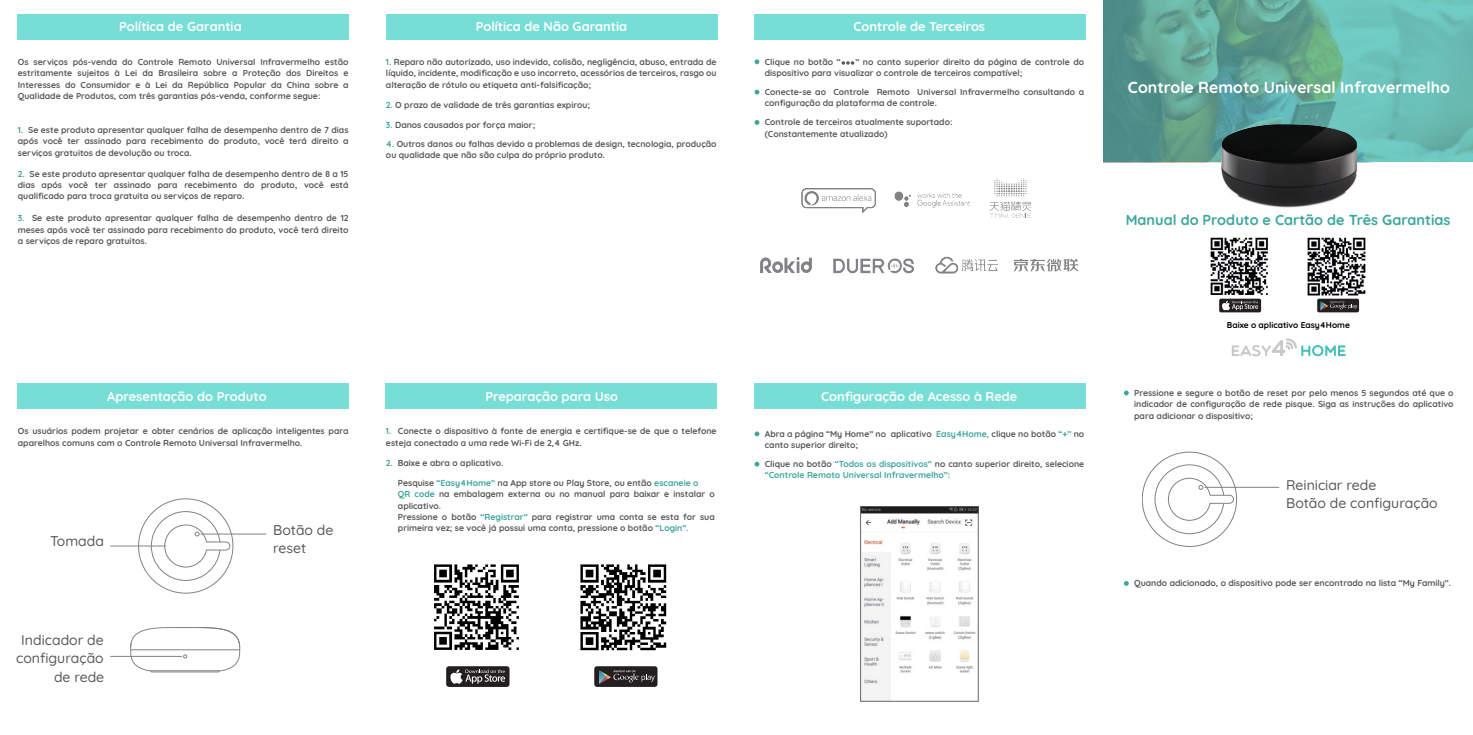
<style>
.page{position:relative;width:1473px;height:735px;background:#fff}
.page>*{position:absolute;margin:0;border:0;box-sizing:border-box;transform-origin:0 0}
.t1{font:700 16px "Quicksand";color:#fff}
.t2{font:700 14.4px "Quicksand";color:#3ca69d}
.t3{font:500 14px/18px "Quicksand";color:#575a5b}
.t4{font:700 12.8px "Quicksand";color:#fff}
.t5{font:700 8.8px/11.4px "Quicksand";color:#575a5b}
.t6{font:700 8.8px/11.4px "Quicksand";color:#3ca69d}
.t7{font:700 8.4px "Quicksand";color:#000001}
.s1{color:#3ca69d}
.s2{color:#575a5b}
</style>
<div class="page">
<svg style="left:1103px;top:0;width:369px;height:162px;background:#62aca0"></svg>
<img style="left:1220px;top:124px;width:140px;height:84px">
<svg style="left:1231px;top:338px;width:115px;height:19px"></svg>
<div style="left:753px;top:14px;width:332px;height:25px;background:#77ded5"></div>
<div style="left:386px;top:14px;width:331px;height:25px;background:#77ded5"></div>
<div style="left:17px;top:14px;width:332px;height:25px;background:#77ded5"></div>
<svg style="left:841px;top:61px;width:13px;height:4px"></svg>
<svg style="left:754px;top:59px;width:5px;height:5px"></svg>
<svg style="left:754px;top:90px;width:5px;height:4px"></svg>
<svg style="left:754px;top:120px;width:5px;height:5px"></svg>
<svg style="left:754px;top:431px;width:5px;height:5px"></svg>
<svg style="left:1124px;top:390px;width:4px;height:5px"></svg>
<svg style="left:1124px;top:581px;width:4px;height:4px"></svg>
<svg style="left:754px;top:461px;width:5px;height:5px"></svg>
<div style="left:17px;top:383px;width:332px;height:26px;background:#77ded5"></div>
<div style="left:385px;top:383px;width:332px;height:26px;background:#77ded5"></div>
<div style="left:753px;top:383px;width:332px;height:26px;background:#77ded5"></div>
<svg style="left:989px;top:178px;width:42px;height:40px"></svg>
<img style="left:760px;top:258px;width:52px;height:15px">
<svg style="left:802px;top:188px;width:73px;height:24px"></svg>
<img style="left:894px;top:191px;width:76px;height:17px">
<img style="left:935px;top:256px;width:63px;height:18px">
<svg style="left:1013px;top:259px;width:65px;height:12px"></svg>
<img style="left:833px;top:258px;width:81px;height:15px">
<div style="left:1219px;top:298px;width:42px;height:14px;background:#231f20;border-radius:2px"></div>
<svg style="left:1222px;top:301px;width:36px;height:9px"></svg>
<div style="left:1317px;top:298px;width:42px;height:14px;background:#231f20;border-radius:2px"></div>
<svg style="left:1320px;top:301px;width:37px;height:9px"></svg>
<img style="left:1307px;top:237px;width:59px;height:59px">
<img style="left:1210px;top:237px;width:58px;height:58px">
<div style="left:446px;top:666px;width:63px;height:20px;background:#231f20;border-radius:3px"></div>
<svg style="left:450px;top:669px;width:55px;height:14px"></svg>
<div style="left:594px;top:666px;width:63px;height:20px;background:#231f20;border-radius:3px"></div>
<svg style="left:599px;top:670px;width:56px;height:14px"></svg>
<img style="left:580px;top:564px;width:87px;height:87px">
<img style="left:434px;top:564px;width:85px;height:86px">
<hr style="left:200px;top:533px;width:66px;height:1px;background:#808285">
<hr style="left:110px;top:545px;width:56px;height:1px;background:#808285">
<hr style="left:110px;top:656px;width:72px;height:1px;background:#808285">
<svg style="left:130px;top:627px;width:110px;height:45px"></svg>
<svg style="left:151px;top:511px;width:79px;height:70px"></svg>
<img style="left:862px;top:508px;width:114px;height:191px">
<div style="left:860px;top:506px;width:118px;height:195px;border:1px solid #676668"></div>
<hr style="left:1204px;top:487px;width:75px;height:1px;background:#808285">
<svg style="left:1154px;top:464px;width:80px;height:70px"></svg>
<h3 class="t4" style="left:119px;top:17px;width:124px">Política de Garantia</h3>
<h3 class="t4" style="left:476px;top:17px;width:153px">Política de Não Garantia</h3>
<h3 class="t4" style="left:853px;top:17px;width:133px">Controle de Terceiros</h3>
<p class="t5" style="left:765px;top:55px;width:77px">Clique no botão “</p>
<p class="t5" style="left:18px;top:55px;width:332px;text-align:justify">Os serviços pós-venda do Controle Remoto Universal Infravermelho estão estritamente sujeitos à Lei da Brasileira sobre a Proteção dos Direitos e Interesses do Consumidor e à Lei da República Popular da China sobre a Qualidade de Produtos, com três garantias pós-venda, conforme segue:</p>
<p class="t5" style="left:765px;top:55px;width:321px;text-indent:90px">” no canto superior direito da página de controle do dispositivo para visualizar o controle de terceiros compatível;</p>
<p class="t5" style="left:765px;top:85px;width:321px">Conecte-se ao Controle Remoto Universal Infravermelho consultando a configuração da plataforma de controle.</p>
<p class="t5" style="left:765px;top:115px;width:189px">Controle de terceiros atualmente suportado: (Constantemente atualizado)</p>
<p class="t5" style="left:386px;top:55px;width:332px;text-align:justify"><span class="s1">1.</span> Reparo não autorizado, uso indevido, colisão, negligência, abuso, entrada de líquido, incidente, modificação e uso incorreto, acessórios de terceiros, rasgo ou alteração de rótulo ou etiqueta anti-falsificação;</p>
<p class="t5" style="left:386px;top:99px;width:205px"><span class="s1">2.</span> O prazo de validade de três garantias expirou;</p>
<p class="t5" style="left:386px;top:118px;width:151px"><span class="s1">3.</span> Danos causados por força maior;</p>
<p class="t5" style="left:386px;top:137px;width:332px"><span class="s1">4.</span> Outros danos ou falhas devido a problemas de design, tecnologia, produção ou qualidade que não são culpa do próprio produto.</p>
<p class="t5" style="left:18px;top:123px;width:332px;text-align:justify"><span class="s1">1.</span> Se este produto apresentar qualquer falha de desempenho dentro de 7 dias após você ter assinado para recebimento do produto, você terá direito a serviços gratuitos de devolução ou troca.</p>
<p class="t5" style="left:18px;top:167px;width:332px;text-align:justify"><span class="s1">2.</span> Se este produto apresentar qualquer falha de desempenho dentro de 8 a 15 dias após você ter assinado para recebimento do produto, você está qualificado para troca gratuita ou serviços de reparo.</p>
<p class="t5" style="left:18px;top:211px;width:332px;text-align:justify"><span class="s1">3.</span> Se este produto apresentar qualquer falha de desempenho dentro de 12 meses após você ter assinado para recebimento do produto, você terá direito a serviços de reparo gratuitos.</p>
<h3 class="t4" style="left:107px;top:386px;width:161px">Apresentação do Produto</h3>
<p class="t5" style="left:18px;top:424px;width:332px">Os usuários podem projetar e obter cenários de aplicação inteligentes para aparelhos comuns com o Controle Remoto Universal Infravermelho.</p>
<h3 class="t3" style="left:50px;top:531px;width:56px">Tomada</h3>
<h3 class="t3" style="left:16px;top:629px;width:89px;text-align:center">Indicador de configuração</h3>
<h3 class="t3" style="left:54px;top:666px;width:52px">de rede</h3>
<h3 class="t3" style="left:273px;top:519px;width:62px;line-height:18.6px">Botão de reset</h3>
<h3 class="t4" style="left:485px;top:386px;width:134px">Preparação para Uso</h3>
<h3 class="t4" style="left:821px;top:386px;width:198px">Configuração de Acesso à Rede</h3>
<p class="t5" style="left:386px;top:424px;width:332px"><span class="s1">1.</span> Conecte o dispositivo à fonte de energia e certifique-se de que o telefone esteja conectado a uma rede Wi-Fi de 2,4 GHz.</p>
<p class="t5" style="left:386px;top:456px;width:119px"><span class="s1">2.</span> Baixe e abra o aplicativo.</p>
<p class="t5" style="left:398px;top:476px;width:318px">Pesquise <span class="s1">“Easy4Home”</span> na App store ou Play Store, ou então <span class="s1">escaneie o<br>QR code</span> na embalagem externa ou no manual para baixar e instalar o aplicativo.<br>Pressione o botão <span class="s1">“Registrar”</span> para registrar uma conta se esta for sua primeira vez; se você já possui uma conta, pressione o botão <span class="s1">“Login”.</span></p>
<p class="t5" style="left:765px;top:427px;width:321px">Abra a página “My Home” no aplicativo <span class="s1">Easy4Home,</span> clique no botão <span class="s1">“+”</span> no canto superior direito;</p>
<p class="t6" style="left:765px;top:457px;width:321px"><span class="s2">Clique no botão</span> “Todos os dispositivos” <span class="s2">no canto superior direito, selecione </span>“Controle Remoto Universal Infravermelho”:</p>
<h1 class="t1" style="left:1128px;top:75px;width:323px">Controle Remoto Universal Infravermelho</h1>
<h2 class="t2" style="left:1125px;top:209px;width:326px">Manual do Produto e Cartão de Três Garantias</h2>
<p class="t7" style="left:1226px;top:318px;width:125px">Baixe o aplicativo Easy4Home</p>
<p class="t5" style="left:1134px;top:386px;width:321px;text-align:justify">Pressione e segure o botão de reset por pelo menos 5 segundos até que o indicador de configuração de rede pisque. Siga as instruções do aplicativo para adicionar o dispositivo;</p>
<h3 class="t3" style="left:1286px;top:474px;width:153px">Reiniciar rede<br>Botão de configuração</h3>
<p class="t5" style="left:1134px;top:576px;width:318px">Quando adicionado, o dispositivo pode ser encontrado na lista “My Family”.</p>
</div>
